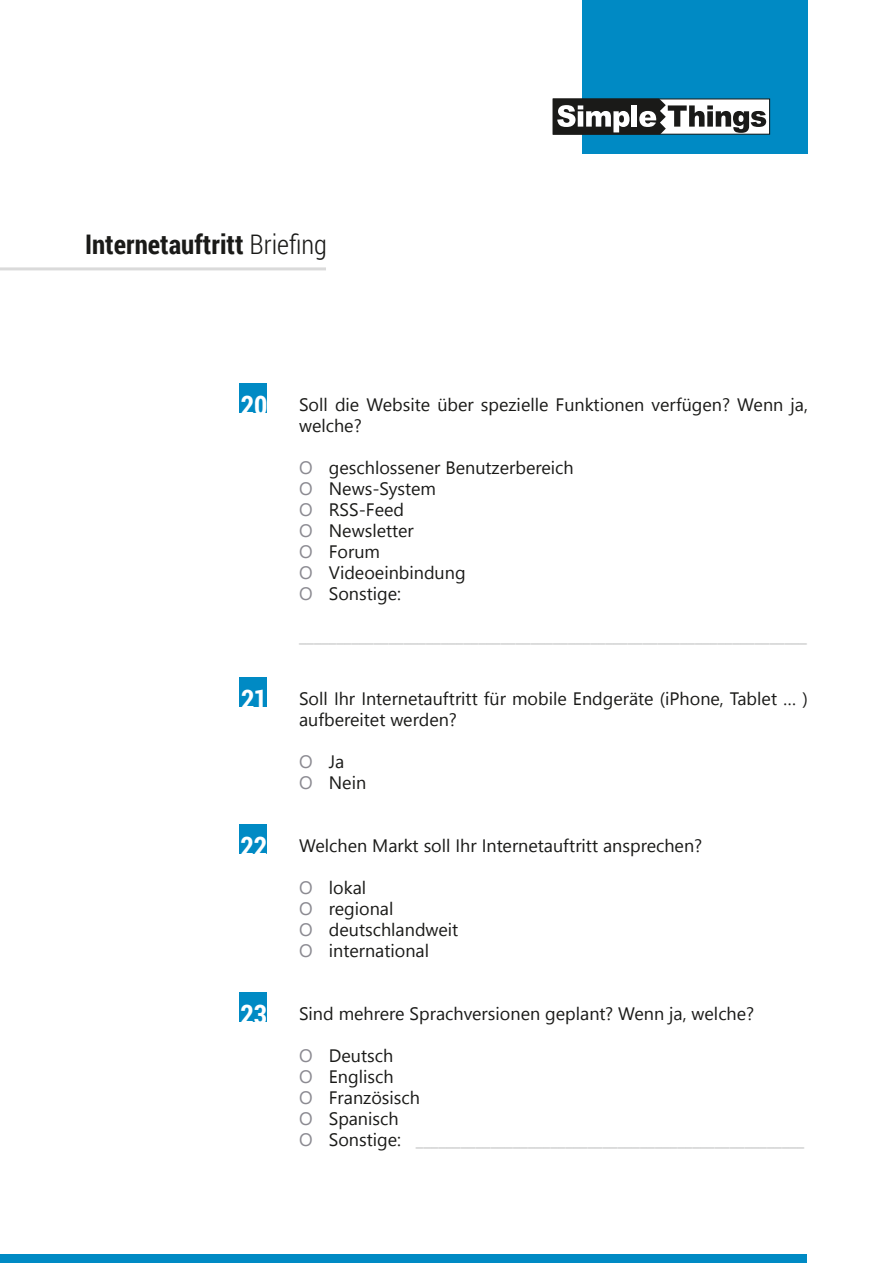
<style>
.page{position:relative;width:893px;height:1263px;background:#fff}
.page>*{position:absolute;margin:0;border:0;box-sizing:border-box;transform-origin:0 0}
.t1{font:700 27px "Roboto Condensed";color:#1a1a18}
.t2{font:700 27px "Roboto Condensed";letter-spacing:-.01em;color:#fff}
.t3{font:18px/21px "Segoe UI";color:#1a1a18}
.t4{font:18px/21px "Segoe UI";color:#c5c6c6}
.s1{font-weight:300}
.s2{color:#8b8a91}
.s3{color:#1a1a18}
</style>
<div class="page">
<div style="left:0;top:1254px;width:807px;height:9px;background:#008ac4"></div>
<div style="left:583px;top:1px;width:225px;height:153px;background:#008ac4"></div>
<svg style="left:553px;top:99px;width:213px;height:36px;background:#858585"></svg>
<hr style="left:0;top:267px;width:326px;height:3px;background:#dadada">
<div style="left:240px;top:383px;width:27px;height:30px;background:#008ac4"></div>
<div style="left:240px;top:677px;width:27px;height:30px;background:#008ac4"></div>
<div style="left:240px;top:824px;width:27px;height:30px;background:#008ac4"></div>
<div style="left:240px;top:992px;width:27px;height:30px;background:#008ac4"></div>
<h1 class="t1" style="left:85px;top:225px;width:243px">Internetauftritt <span class="s1">Briefing</span></h1>
<h1 class="t2" style="left:241px;top:386px;width:28px">20</h1>
<p class="t3" style="left:299px;top:394px;width:510px">Soll die Website über spezielle Funktionen verfügen? Wenn ja, welche?</p>
<p class="t3" style="left:299px;top:457px;width:276px"><span class="s2">O</span> geschlossener Benutzerbereich<br><span class="s2">O</span> News-System<br><span class="s2">O</span> RSS-Feed<br><span class="s2">O</span> Newsletter<br><span class="s2">O</span> Forum<br><span class="s2">O</span> Videoeinbindung<br><span class="s2">O</span> Sonstige:</p>
<p class="t4" style="left:299px;top:625px;width:509px">____________________________________________________________________</p>
<h1 class="t2" style="left:241px;top:680px;width:28px">21</h1>
<p class="t3" style="left:299px;top:688px;width:510px">Soll Ihr Internetauftritt für mobile Endgeräte (iPhone, Tablet … ) aufbereitet werden?</p>
<p class="t3" style="left:299px;top:751px;width:69px"><span class="s2">O</span> Ja<br><span class="s2">O</span> Nein</p>
<h1 class="t2" style="left:241px;top:827px;width:28px">22</h1>
<p class="t3" style="left:299px;top:835px;width:405px">Welchen Markt soll Ihr Internetauftritt ansprechen?</p>
<p class="t3" style="left:299px;top:877px;width:161px"><span class="s2">O</span> lokal<br><span class="s2">O</span> regional<br><span class="s2">O</span> deutschlandweit<br><span class="s2">O</span> international</p>
<h1 class="t2" style="left:241px;top:995px;width:28px">23</h1>
<p class="t3" style="left:299px;top:1003px;width:457px">Sind mehrere Sprachversionen geplant? Wenn ja, welche?</p>
<p class="t4" style="left:299px;top:1045px;width:507px"><span class="s2">O</span> <span class="s3">Deutsch<br></span><span class="s2">O</span> <span class="s3">Englisch<br></span><span class="s2">O</span> <span class="s3">Französisch<br></span><span class="s2">O</span> <span class="s3">Spanisch<br></span><span class="s2">O</span> <span class="s3">Sonstige:</span> ____________________________________________________</p>
</div>
